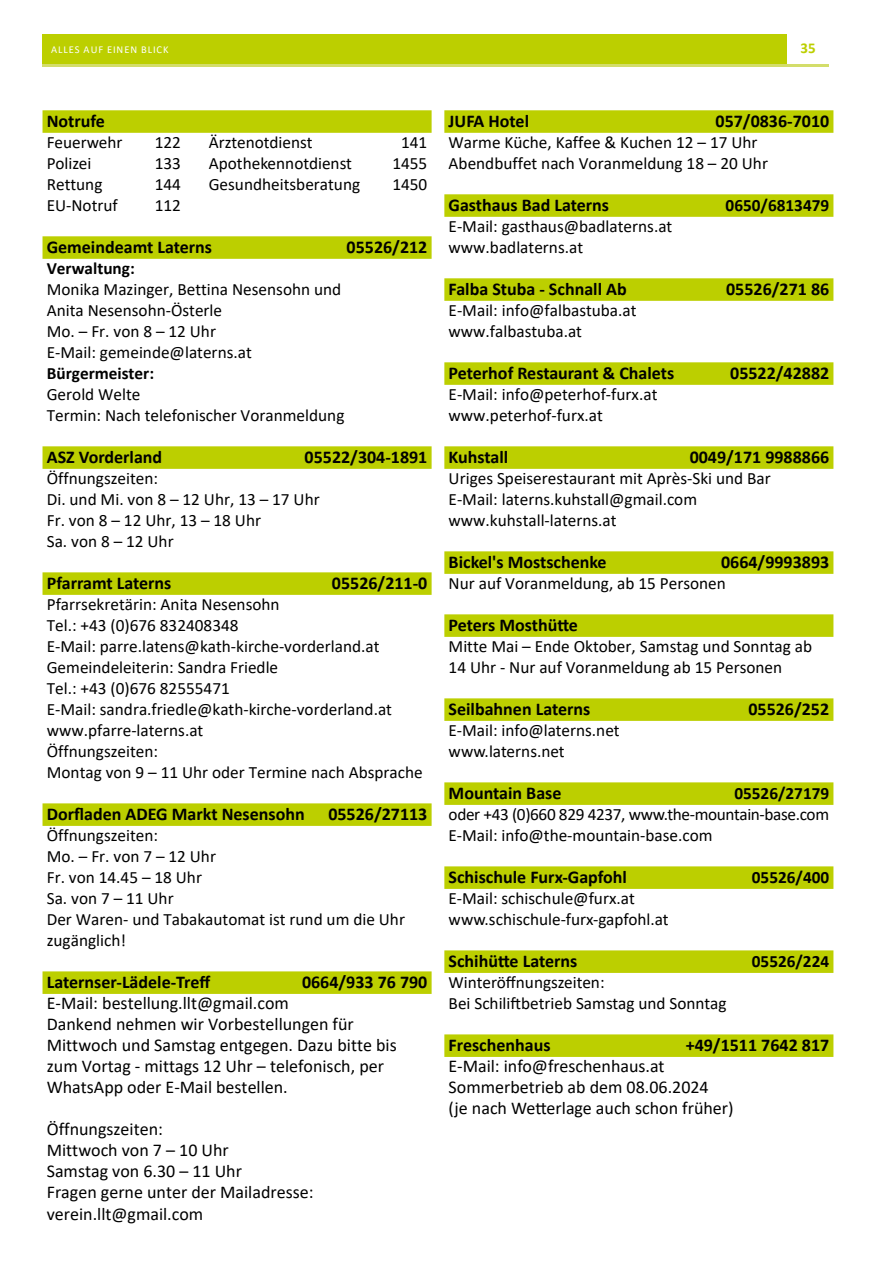
<style>
.page{position:relative;width:893px;height:1263px;background:#fff}
.page>*{position:absolute;margin:0;border:0;box-sizing:border-box;transform-origin:0 0}
.t1{font:700 18px "Calibri";color:#000}
.t2{font:18px/21px "Calibri";color:#000}
.t3{font:17.25px/21px "Calibri";color:#000}
.t4{font:17.25px/21px "Calibri";letter-spacing:-.02em;color:#000}
.t5{font:700 17.25px "Calibri";color:#000}
.t6{font:700 15px "Calibri";color:#bccf00}
.t7{font:10.5px "Calibri";letter-spacing:.09em;color:#fff}
</style>
<div class="page">
<div style="left:43px;top:34px;width:744px;height:30px;background:#bccf00"></div>
<hr style="left:43px;top:64px;width:786px;height:2px;background:#d3dd6a">
<div style="left:43px;top:110px;width:389px;height:23px;background:#bccf00"></div>
<div style="left:43px;top:236px;width:389px;height:23px;background:#bccf00"></div>
<div style="left:43px;top:446px;width:389px;height:23px;background:#bccf00"></div>
<div style="left:43px;top:572px;width:389px;height:23px;background:#bccf00"></div>
<div style="left:43px;top:803px;width:389px;height:23px;background:#bccf00"></div>
<div style="left:43px;top:971px;width:389px;height:23px;background:#bccf00"></div>
<div style="left:444px;top:110px;width:389px;height:23px;background:#bccf00"></div>
<div style="left:444px;top:194px;width:389px;height:23px;background:#bccf00"></div>
<div style="left:444px;top:278px;width:389px;height:23px;background:#bccf00"></div>
<div style="left:444px;top:362px;width:389px;height:23px;background:#bccf00"></div>
<div style="left:444px;top:446px;width:389px;height:23px;background:#bccf00"></div>
<div style="left:444px;top:551px;width:389px;height:23px;background:#bccf00"></div>
<div style="left:444px;top:614px;width:389px;height:23px;background:#bccf00"></div>
<div style="left:444px;top:698px;width:389px;height:23px;background:#bccf00"></div>
<div style="left:444px;top:782px;width:389px;height:23px;background:#bccf00"></div>
<div style="left:444px;top:866px;width:389px;height:23px;background:#bccf00"></div>
<div style="left:444px;top:950px;width:389px;height:23px;background:#bccf00"></div>
<div style="left:444px;top:1034px;width:389px;height:23px;background:#bccf00"></div>
<p class="t7" style="left:51px;top:42px;width:119px">ALLES AUF EINEN BLICK</p>
<p class="t6" style="left:801px;top:38px;width:17px">35</p>
<p class="t1" style="left:47px;top:109px;width:60px">Notrufe</p>
<p class="t3" style="left:47px;top:132px;width:77px">Feuerwehr</p>
<p class="t3" style="left:155px;top:132px;width:28px">122</p>
<p class="t3" style="left:209px;top:132px;width:105px">Ärztenotdienst</p>
<p class="t3" style="left:401px;top:132px;width:28px">141</p>
<p class="t3" style="left:47px;top:153px;width:46px">Polizei</p>
<p class="t3" style="left:155px;top:153px;width:28px">133</p>
<p class="t3" style="left:209px;top:153px;width:145px">Apothekennotdienst</p>
<p class="t3" style="left:392px;top:153px;width:36px">1455</p>
<p class="t3" style="left:47px;top:174px;width:57px">Rettung</p>
<p class="t3" style="left:155px;top:174px;width:28px">144</p>
<p class="t3" style="left:209px;top:174px;width:153px">Gesundheitsberatung</p>
<p class="t3" style="left:392px;top:174px;width:36px">1450</p>
<p class="t3" style="left:47px;top:195px;width:73px">EU-Notruf</p>
<p class="t3" style="left:155px;top:195px;width:28px">112</p>
<p class="t1" style="left:47px;top:235px;width:167px">Gemeindeamt Laterns</p>
<p class="t1" style="left:347px;top:235px;width:82px">05526/212</p>
<p class="t5" style="left:47px;top:256px;width:90px">Verwaltung:</p>
<p class="t3" style="left:47px;top:279px;width:296px">Monika Mazinger, Bettina Nesensohn und<br>Anita Nesensohn-Österle<br>Mo. – Fr. von 8 – 12 Uhr<br>E-Mail: gemeinde@laterns.at</p>
<p class="t5" style="left:47px;top:361px;width:109px">Bürgermeister:</p>
<p class="t3" style="left:47px;top:384px;width:299px">Gerold Welte<br>Termin: Nach telefonischer Voranmeldung</p>
<p class="t1" style="left:47px;top:445px;width:117px">ASZ Vorderland</p>
<p class="t1" style="left:305px;top:445px;width:124px">05522/304-1891</p>
<p class="t3" style="left:47px;top:468px;width:274px">Öffnungszeiten:<br>Di. und Mi. von 8 – 12 Uhr, 13 – 17 Uhr<br>Fr. von 8 – 12 Uhr, 13 – 18 Uhr<br>Sa. von 8 – 12 Uhr</p>
<p class="t1" style="left:47px;top:571px;width:126px">Pfarramt Laterns</p>
<p class="t1" style="left:332px;top:571px;width:97px">05526/211-0</p>
<p class="t3" style="left:47px;top:594px;width:377px">Pfarrsekretärin: Anita Nesensohn<br>Tel.: +43 (0)676 832408348<br>E-Mail: parre.latens@kath-kirche-vorderland.at Gemeindeleiterin: Sandra Friedle<br>Tel.: +43 (0)676 82555471<br>E-Mail: sandra.friedle@kath-kirche-vorderland.at www.pfarre-laterns.at<br>Öffnungszeiten:<br>Montag von 9 – 11 Uhr oder Termine nach Absprache</p>
<p class="t1" style="left:47px;top:802px;width:259px">Dorfladen ADEG Markt Nesensohn</p>
<p class="t1" style="left:328px;top:802px;width:100px">05526/27113</p>
<p class="t3" style="left:47px;top:825px;width:360px">Öffnungszeiten:<br>Mo. – Fr. von 7 – 12 Uhr<br>Fr. von 14.45 – 18 Uhr<br>Sa. von 7 – 11 Uhr<br>Der Waren- und Tabakautomat ist rund um die Uhr zugänglich!</p>
<p class="t1" style="left:47px;top:970px;width:165px">Laternser-Lädele-Treff</p>
<p class="t1" style="left:302px;top:970px;width:127px">0664/933 76 790</p>
<p class="t2" style="left:47px;top:992px;width:351px">E-Mail: bestellung.llt@gmail.com<br>Dankend nehmen wir Vorbestellungen für Mittwoch und Samstag entgegen. Dazu bitte bis zum Vortag - mittags 12 Uhr – telefonisch, per WhatsApp oder E-Mail bestellen.</p>
<p class="t2" style="left:47px;top:1118px;width:268px">Öffnungszeiten:<br>Mittwoch von 7 – 10 Uhr<br>Samstag von 6.30 – 11 Uhr<br>Fragen gerne unter der Mailadresse: verein.llt@gmail.com</p>
<p class="t1" style="left:449px;top:109px;width:82px">JUFA Hotel</p>
<p class="t1" style="left:716px;top:109px;width:115px">057/0836-7010</p>
<p class="t3" style="left:449px;top:132px;width:321px">Warme Küche, Kaffee &amp; Kuchen 12 – 17 Uhr<br>Abendbuffet nach Voranmeldung 18 – 20 Uhr</p>
<p class="t1" style="left:449px;top:193px;width:162px">Gasthaus Bad Laterns</p>
<p class="t5" style="left:726px;top:193px;width:105px">0650/6813479</p>
<p class="t3" style="left:449px;top:216px;width:225px">E-Mail: gasthaus@badlaterns.at www.badlaterns.at</p>
<p class="t1" style="left:449px;top:277px;width:180px">Falba Stuba - Schnall Ab</p>
<p class="t1" style="left:726px;top:277px;width:105px">05526/271 86</p>
<p class="t3" style="left:449px;top:300px;width:189px">E-Mail: info@falbastuba.at www.falbastuba.at</p>
<p class="t1" style="left:449px;top:361px;width:227px">Peterhof Restaurant &amp; Chalets</p>
<p class="t1" style="left:730px;top:361px;width:100px">05522/42882</p>
<p class="t3" style="left:449px;top:384px;width:210px">E-Mail: info@peterhof-furx.at www.peterhof-furx.at</p>
<p class="t1" style="left:449px;top:445px;width:61px">Kuhstall</p>
<p class="t1" style="left:690px;top:445px;width:141px">0049/171 9988866</p>
<p class="t3" style="left:449px;top:468px;width:324px">Uriges Speiserestaurant mit Après-Ski und Bar<br>E-Mail: laterns.kuhstall@gmail.com www.kuhstall-laterns.at</p>
<p class="t1" style="left:449px;top:550px;width:160px">Bickel's Mostschenke</p>
<p class="t1" style="left:721px;top:550px;width:110px">0664/9993893</p>
<p class="t3" style="left:449px;top:573px;width:279px">Nur auf Voranmeldung, ab 15 Personen</p>
<p class="t1" style="left:449px;top:613px;width:131px">Peters Mosthütte</p>
<p class="t3" style="left:449px;top:636px;width:365px">Mitte Mai – Ende Oktober, Samstag und Sonntag ab<br>14 Uhr - Nur auf Voranmeldung ab 15 Personen</p>
<p class="t1" style="left:449px;top:697px;width:143px">Seilbahnen Laterns</p>
<p class="t1" style="left:748px;top:697px;width:82px">05526/252</p>
<p class="t3" style="left:449px;top:720px;width:173px">E-Mail: info@laterns.net www.laterns.net</p>
<p class="t1" style="left:449px;top:781px;width:114px">Mountain Base</p>
<p class="t5" style="left:734px;top:781px;width:96px">05526/27179</p>
<p class="t4" style="left:449px;top:804px;width:382px">oder +43 (0)660 829 4237, www.the-mountain-base.com<br>E-Mail: info@the-mountain-base.com</p>
<p class="t1" style="left:449px;top:865px;width:180px">Schischule Furx-Gapfohl</p>
<p class="t5" style="left:752px;top:865px;width:79px">05526/400</p>
<p class="t3" style="left:449px;top:888px;width:222px">E-Mail: schischule@furx.at www.schischule-furx-gapfohl.at</p>
<p class="t1" style="left:449px;top:949px;width:130px">Schihütte Laterns</p>
<p class="t5" style="left:752px;top:949px;width:79px">05526/224</p>
<p class="t3" style="left:449px;top:972px;width:279px">Winteröffnungszeiten:<br>Bei Schiliftbetrieb Samstag und Sonntag</p>
<p class="t1" style="left:449px;top:1033px;width:104px">Freschenhaus</p>
<p class="t1" style="left:686px;top:1033px;width:145px">+49/1511 7642 817</p>
<p class="t2" style="left:449px;top:1055px;width:287px">E-Mail: info@freschenhaus.at<br>Sommerbetrieb ab dem 08.06.2024<br>(je nach Wetterlage auch schon früher)</p>
</div>
